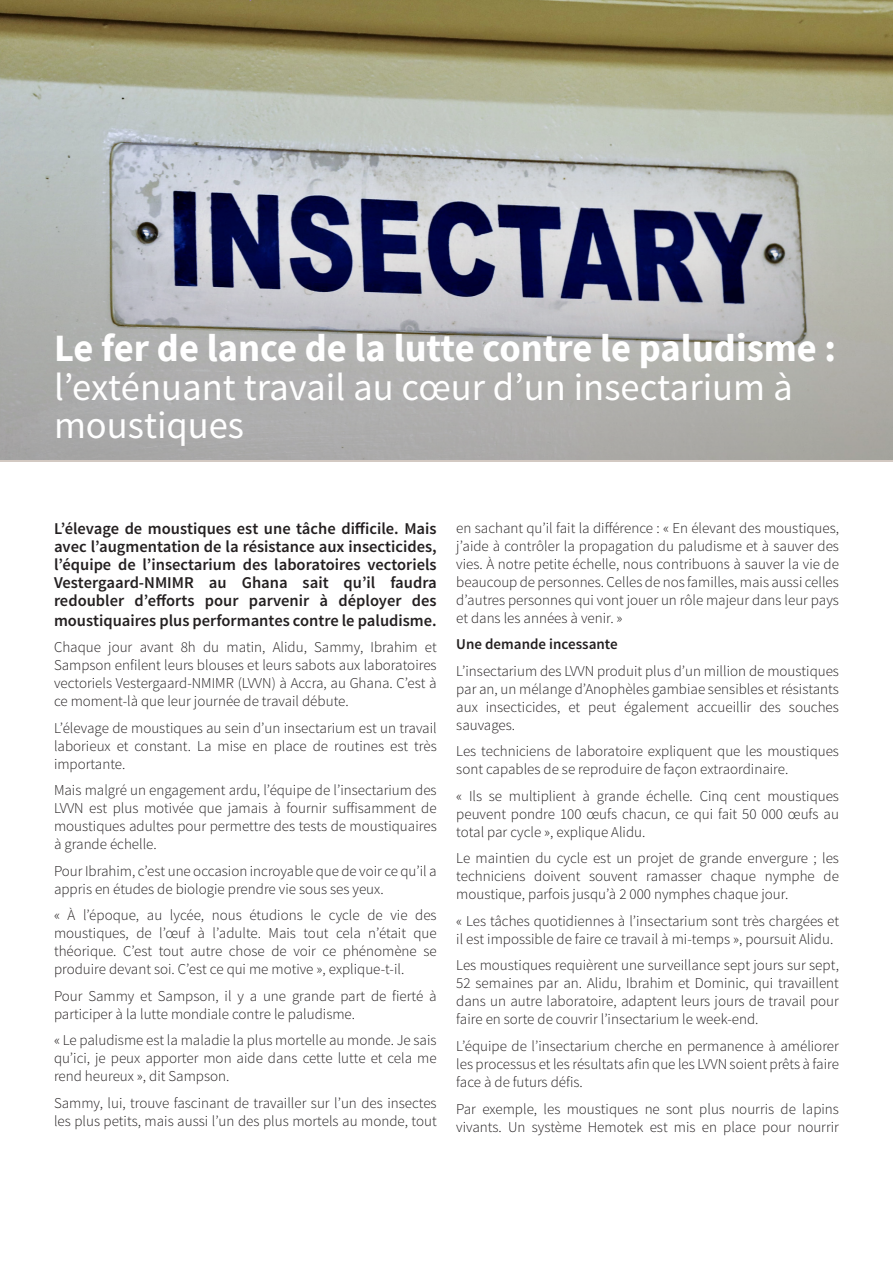
<style>
.page{position:relative;width:893px;height:1263px;background:#fff}
.page>*{position:absolute;margin:0;border:0;box-sizing:border-box;transform-origin:0 0}
.t1{font:38.55px/38.5px "Source Sans Pro";color:#fff}
.t2{font:700 38.55px "Source Sans Pro";color:#fff}
.t3{font:600 16.5px/18px "Source Sans Pro";color:#231f20;text-align:justify}
.t4{font:300 15px/18px "Source Sans Pro";color:#231f20;text-align:justify}
.t5{font:600 15px "Source Sans Pro";color:#231f20}
</style>
<div class="page">
<img style="left:0;top:0;width:893px;height:460px">
<svg style="left:0;top:113px;width:892px;height:348px;background:#a5a7ab"></svg>
<p class="t2" style="left:54px;top:322px;width:784px">Le fer de lance de la lutte contre le paludisme :</p>
<p class="t1" style="left:54px;top:368px;width:740px">l’exténuant travail au cœur d’un insectarium à moustiques</p>
<p class="t3" style="left:54px;top:520px;width:384px">L’élevage de moustiques est une tâche difficile. Mais avec l’augmentation de la résistance aux insecticides, l’équipe de l’insectarium des laboratoires vectoriels Vestergaard-NMIMR au Ghana sait qu’il faudra redoubler d’efforts pour parvenir à déployer des</p>
<p class="t3" style="left:54px;top:612px;width:384px">moustiquaires plus performantes contre le paludisme.</p>
<p class="t4" style="left:54px;top:638px;width:384px">Chaque jour avant 8h du matin, Alidu, Sammy, Ibrahim et Sampson enfilent leurs blouses et leurs sabots aux laboratoires vectoriels Vestergaard-NMIMR (LVVN) à Accra, au Ghana. C’est à ce moment-là que leur journée de travail débute.</p>
<p class="t4" style="left:54px;top:719px;width:384px">L’élevage de moustiques au sein d’un insectarium est un travail laborieux et constant. La mise en place de routines est très importante.</p>
<p class="t4" style="left:54px;top:781px;width:384px">Mais malgré un engagement ardu, l’équipe de l’insectarium des LVVN est plus motivée que jamais à fournir suffisamment de moustiques adultes pour permettre des tests de moustiquaires à grande échelle.</p>
<p class="t4" style="left:54px;top:862px;width:384px">Pour Ibrahim, c’est une occasion incroyable que de voir ce qu’il a appris en études de biologie prendre vie sous ses yeux.</p>
<p class="t4" style="left:54px;top:906px;width:384px">« À l’époque, au lycée, nous étudions le cycle de vie des moustiques, de l’œuf à l’adulte. Mais tout cela n’était que théorique. C’est tout autre chose de voir ce phénomène se produire devant soi. C’est ce qui me motive », explique-t-il.</p>
<p class="t4" style="left:54px;top:987px;width:384px">Pour Sammy et Sampson, il y a une grande part de fierté à participer à la lutte mondiale contre le paludisme.</p>
<p class="t4" style="left:54px;top:1031px;width:384px">« Le paludisme est la maladie la plus mortelle au monde. Je sais qu’ici, je peux apporter mon aide dans cette lutte et cela me rend heureux », dit Sampson.</p>
<p class="t4" style="left:54px;top:1094px;width:384px">Sammy, lui, trouve fascinant de travailler sur l’un des insectes les plus petits, mais aussi l’un des plus mortels au monde, tout</p>
<p class="t4" style="left:456px;top:519px;width:384px">en sachant qu’il fait la différence : « En élevant des moustiques, j’aide à contrôler la propagation du paludisme et à sauver des vies. À notre petite échelle, nous contribuons à sauver la vie de beaucoup de personnes. Celles de nos familles, mais aussi celles d’autres personnes qui vont jouer un rôle majeur dans leur pays et dans les années à venir. »</p>
<p class="t5" style="left:456px;top:635px;width:163px">Une demande incessante</p>
<p class="t4" style="left:456px;top:662px;width:384px">L’insectarium des LVVN produit plus d’un million de moustiques par an, un mélange d’Anophèles gambiae sensibles et résistants aux insecticides, et peut également accueillir des souches sauvages.</p>
<p class="t4" style="left:456px;top:742px;width:384px">Les techniciens de laboratoire expliquent que les moustiques sont capables de se reproduire de façon extraordinaire.</p>
<p class="t4" style="left:456px;top:787px;width:384px">« Ils se multiplient à grande échelle. Cinq cent moustiques peuvent pondre 100 œufs chacun, ce qui fait 50 000 œufs au total par cycle », explique Alidu.</p>
<p class="t4" style="left:456px;top:849px;width:384px">Le maintien du cycle est un projet de grande envergure ; les techniciens doivent souvent ramasser chaque nymphe de moustique, parfois jusqu’à 2 000 nymphes chaque jour.</p>
<p class="t4" style="left:456px;top:912px;width:384px">« Les tâches quotidiennes à l’insectarium sont très chargées et il est impossible de faire ce travail à mi-temps », poursuit Alidu.</p>
<p class="t4" style="left:456px;top:956px;width:384px">Les moustiques requièrent une surveillance sept jours sur sept, 52 semaines par an. Alidu, Ibrahim et Dominic, qui travaillent dans un autre laboratoire, adaptent leurs jours de travail pour faire en sorte de couvrir l’insectarium le week-end.</p>
<p class="t4" style="left:456px;top:1037px;width:384px">L’équipe de l’insectarium cherche en permanence à améliorer les processus et les résultats afin que les LVVN soient prêts à faire face à de futurs défis.</p>
<p class="t4" style="left:456px;top:1099px;width:384px">Par exemple, les moustiques ne sont plus nourris de lapins vivants. Un système Hemotek est mis en place pour nourrir</p>
</div>
